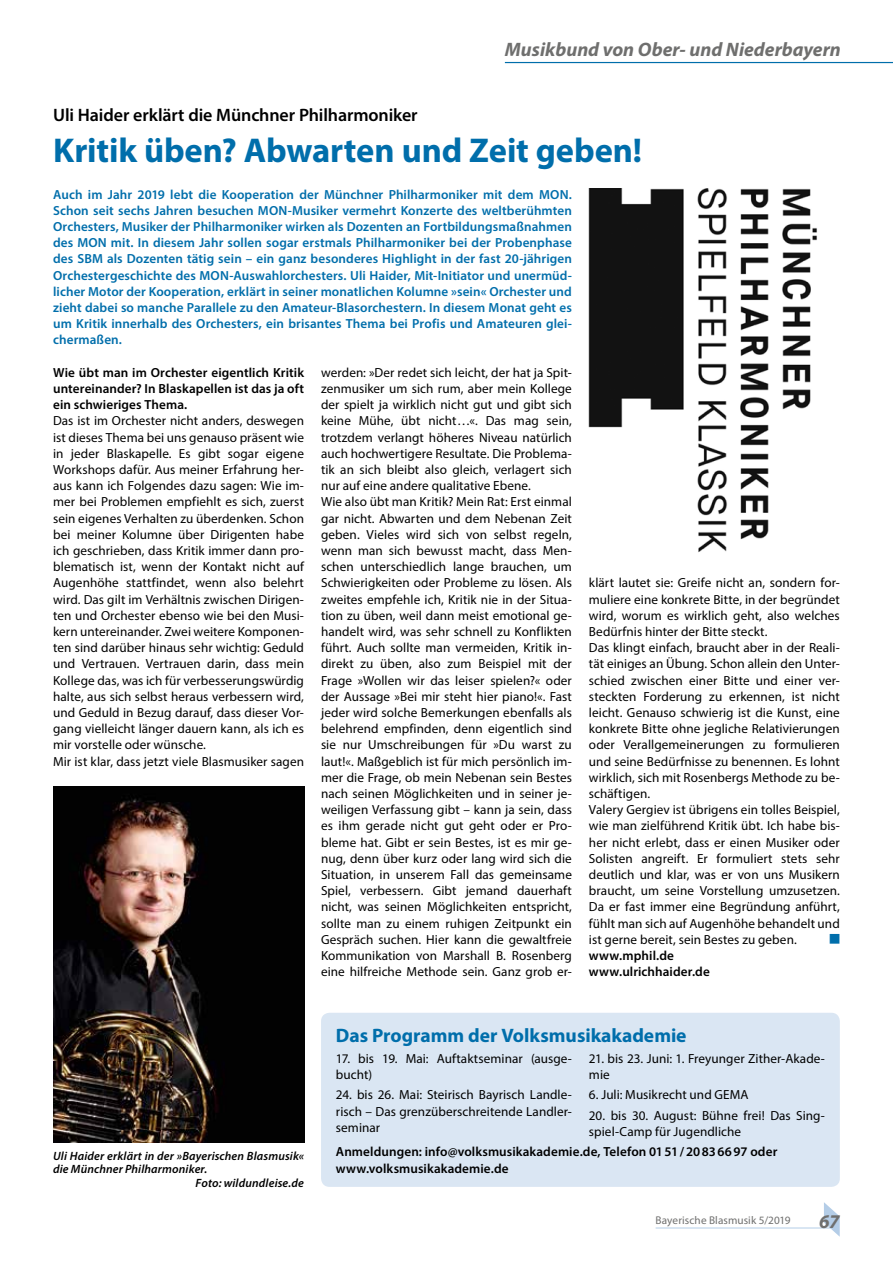
<style>
.page{position:relative;width:893px;height:1263px;background:#fff}
.page>*{position:absolute;margin:0;border:0;box-sizing:border-box;transform-origin:0 0}
.t1{font:700 34.5px "Myriad Pro";letter-spacing:-.005em;color:#006eab}
.t2{font:italic 700 19.5px "Myriad Pro";color:#6f6f6e}
.t3{font:700 19.5px "Myriad Pro";color:#006eab}
.t4{font:600 18px "Myriad Pro";letter-spacing:-.005em;color:#000}
.t5{font:13.2px/16.2px "Myriad Pro";letter-spacing:.005em;color:#000}
.t6{font:600 13.2px/16.2px "Myriad Pro";letter-spacing:.005em;color:#006eab;text-align:justify}
.t7{font:600 13.2px/16.2px "Myriad Pro";letter-spacing:.01em;color:#000}
.t8{font:italic 600 12px "Myriad Pro";letter-spacing:.01em;color:#000}
.t9{font:11.25px "Myriad Pro";letter-spacing:.005em;color:#6f6f6e}
.t10{font:10.5px "Zapf Dingbats IT Cby BT";color:#006eab}
</style>
<div class="page">
<hr style="left:505px;top:62px;width:388px;height:1px;background:#006eab">
<hr style="left:656px;top:1227px;width:176px;height:1px;background:#b4cde7">
<svg style="left:824px;top:1202px;width:16px;height:35px"></svg>
<img style="left:53px;top:786px;width:251px;height:356px">
<img style="left:589px;top:188px;width:228px;height:365px">
<div style="left:321px;top:1013px;width:519px;height:174px;background:#dae6f3;border-radius:9px"></div>
<h2 class="t2" style="left:505px;top:36px;width:337px">Musikbund von Ober- und Niederbayern</h2>
<h3 class="t4" style="left:53px;top:104px;width:366px">Uli Haider erklärt die Münchner Philharmoniker</h3>
<h1 class="t1" style="left:53px;top:128px;width:591px">Kritik üben? Abwarten und Zeit geben!</h1>
<p class="t6" style="left:53px;top:186px;width:520px">Auch im Jahr 2019 lebt die Kooperation der Münchner Philharmoniker mit dem MON.<br>Schon seit sechs Jahren besuchen MON-Musiker vermehrt Konzerte des weltberühmten Orchesters, Musiker der Philharmoniker wirken als Dozenten an Fortbildungsmaßnahmen des MON mit. In diesem Jahr sollen sogar erstmals Philharmoniker bei der Probenphase des SBM als Dozenten tätig sein – ein ganz besonderes Highlight in der fast 20-jährigen Orchestergeschichte des MON-Auswahlorchesters. Uli Haider, Mit-Initiator und unermüd&shy;licher Motor der Kooperation, erklärt in seiner monatlichen Kolumne »sein« Orchester und zieht dabei so manche Parallele zu den Amateur-Blasorchestern. In diesem Monat geht es um Kritik innerhalb des Orchesters, ein brisantes Thema bei Profis und Amateuren glei&shy;chermaßen.</p>
<p class="t5" style="left:321px;top:364px;width:252px">werden: »Der redet sich leicht, der hat ja Spit&shy;zenmusiker um sich rum, aber mein Kollege der spielt ja wirklich nicht gut und gibt sich keine Mühe, übt nicht…«. Das mag sein, trotzdem verlangt höheres Niveau natürlich auch hochwertigere Resultate. Die Problema&shy;tik an sich bleibt also gleich, verlagert sich nur auf eine andere qualitative Ebene.<br>Wie also übt man Kritik? Mein Rat: Erst einmal gar nicht. Abwarten und dem Nebenan Zeit geben. Vieles wird sich von selbst regeln, wenn man sich bewusst macht, dass Men&shy;schen unterschiedlich lange brauchen, um Schwierigkeiten oder Probleme zu lösen. Als zweites empfehle ich, Kritik nie in der Situa&shy;tion zu üben, weil dann meist emotional ge&shy;handelt wird, was sehr schnell zu Konflikten führt. Auch sollte man vermeiden, Kritik in&shy;direkt zu üben, also zum Beispiel mit der Frage »Wollen wir das leiser spielen?« oder der Aussage »Bei mir steht hier piano!«. Fast jeder wird solche Bemerkungen ebenfalls als belehrend empfinden, denn eigentlich sind sie nur Umschreibungen für »Du warst zu laut!«. Maßgeblich ist für mich persönlich im&shy;mer die Frage, ob mein Nebenan sein Bestes nach seinen Möglichkeiten und in seiner je&shy;weiligen Verfassung gibt – kann ja sein, dass es ihm gerade nicht gut geht oder er Pro&shy;bleme hat. Gibt er sein Bestes, ist es mir ge&shy;nug, denn über kurz oder lang wird sich die Situation, in unserem Fall das gemeinsame Spiel, verbessern. Gibt jemand dauerhaft nicht, was seinen Möglichkeiten entspricht, sollte man zu einem ruhigen Zeitpunkt ein Gespräch suchen. Hier kann die gewaltfreie Kommunikation von Marshall B. Rosenberg eine hilfreiche Methode sein. Ganz grob er-</p>
<p class="t7" style="left:53px;top:364px;width:252px;text-align:justify">Wie übt man im Orchester eigentlich Kritik untereinander? In Blaskapellen ist das ja oft ein schwieriges Thema.</p>
<p class="t5" style="left:53px;top:413px;width:252px">Das ist im Orchester nicht anders, deswegen ist dieses Thema bei uns genauso präsent wie in jeder Blaskapelle. Es gibt sogar eigene Workshops dafür. Aus meiner Erfahrung her&shy;aus kann ich Folgendes dazu sagen: Wie im&shy;mer bei Problemen empfiehlt es sich, zuerst sein eigenes Verhalten zu überdenken. Schon bei meiner Kolumne über Dirigenten habe ich geschrieben, dass Kritik immer dann pro&shy;blematisch ist, wenn der Kontakt nicht auf Augenhöhe stattfindet, wenn also belehrt wird. Das gilt im Verhältnis zwischen Dirigen&shy;ten und Orchester ebenso wie bei den Musi&shy;kern untereinander. Zwei weitere Komponen&shy;ten sind darüber hinaus sehr wichtig: Geduld und Vertrauen. Vertrauen darin, dass mein Kollege das, was ich für verbesserungswürdig halte, aus sich selbst heraus verbessern wird, und Geduld in Bezug darauf, dass dieser Vor&shy;gang vielleicht länger dauern kann, als ich es mir vorstelle oder wünsche.<br>Mir ist klar, dass jetzt viele Blasmusiker sagen</p>
<p class="t5" style="left:589px;top:575px;width:252px">klärt lautet sie: Greife nicht an, sondern for&shy;muliere eine konkrete Bitte, in der begründet wird, worum es wirklich geht, also welches Bedürfnis hinter der Bitte steckt.<br>Das klingt einfach, braucht aber in der Reali&shy;tät einiges an Übung. Schon allein den Unter&shy;schied zwischen einer Bitte und einer ver&shy;steckten Forderung zu erkennen, ist nicht leicht. Genauso schwierig ist die Kunst, eine konkrete Bitte ohne jegliche Relativierungen oder Verallgemeinerungen zu formulieren und seine Bedürfnisse zu benennen. Es lohnt wirklich, sich mit Rosenbergs Methode zu be&shy;schäftigen.<br>Valery Gergiev ist übrigens ein tolles Beispiel, wie man zielführend Kritik übt. Ich habe bis&shy;her nicht erlebt, dass er einen Musiker oder Solisten angreift. Er formuliert stets sehr deutlich und klar, was er von uns Musikern braucht, um seine Vorstellung umzusetzen.<br>Da er fast immer eine Begründung anführt, fühlt man sich auf Augenhöhe behandelt und ist gerne bereit, sein Bestes zu geben.</p>
<p class="t10" style="left:829px;top:934px;width:12px">■</p>
<p class="t7" style="left:589px;top:947px;width:122px">www.mphil.de www.ulrichhaider.de</p>
<p class="t8" style="left:53px;top:1148px;width:252px">Uli Haider erklärt in der »Bayerischen Blasmusik«</p>
<p class="t8" style="left:53px;top:1162px;width:156px">die Münchner Philharmoniker.</p>
<p class="t8" style="left:196px;top:1175px;width:110px">Foto: wildundleise.de</p>
<h2 class="t3" style="left:336px;top:1023px;width:352px">Das Programm der Volksmusikakademie</h2>
<p class="t5" style="left:336px;top:1050px;width:237px">17. bis 19. Mai: Auftaktseminar (ausge&shy;bucht)</p>
<p class="t5" style="left:336px;top:1087px;width:237px;text-align:justify">24. bis 26. Mai: Steirisch Bayrisch Landle&shy;risch – Das grenzüberschreitende Landler&shy;seminar</p>
<p class="t5" style="left:589px;top:1050px;width:237px">21. bis 23. Juni: 1. Freyunger Zither-Akade&shy;mie</p>
<p class="t5" style="left:589px;top:1087px;width:161px">6. Juli: Musikrecht und GEMA</p>
<p class="t5" style="left:589px;top:1107px;width:237px">20. bis 30. August: Bühne frei! Das Sing&shy;spiel-Camp für Jugendliche</p>
<p class="t7" style="left:336px;top:1143px;width:443px">Anmeldungen: info@volksmusikakademie.de, Telefon 0151/20836697 oder www.volksmusikakademie.de</p>
<p class="t9" style="left:656px;top:1213px;width:136px">Bayerische Blasmusik 5/2019</p>
<h2 class="t2" style="left:819px;top:1208px;width:22px">67</h2>
</div>
